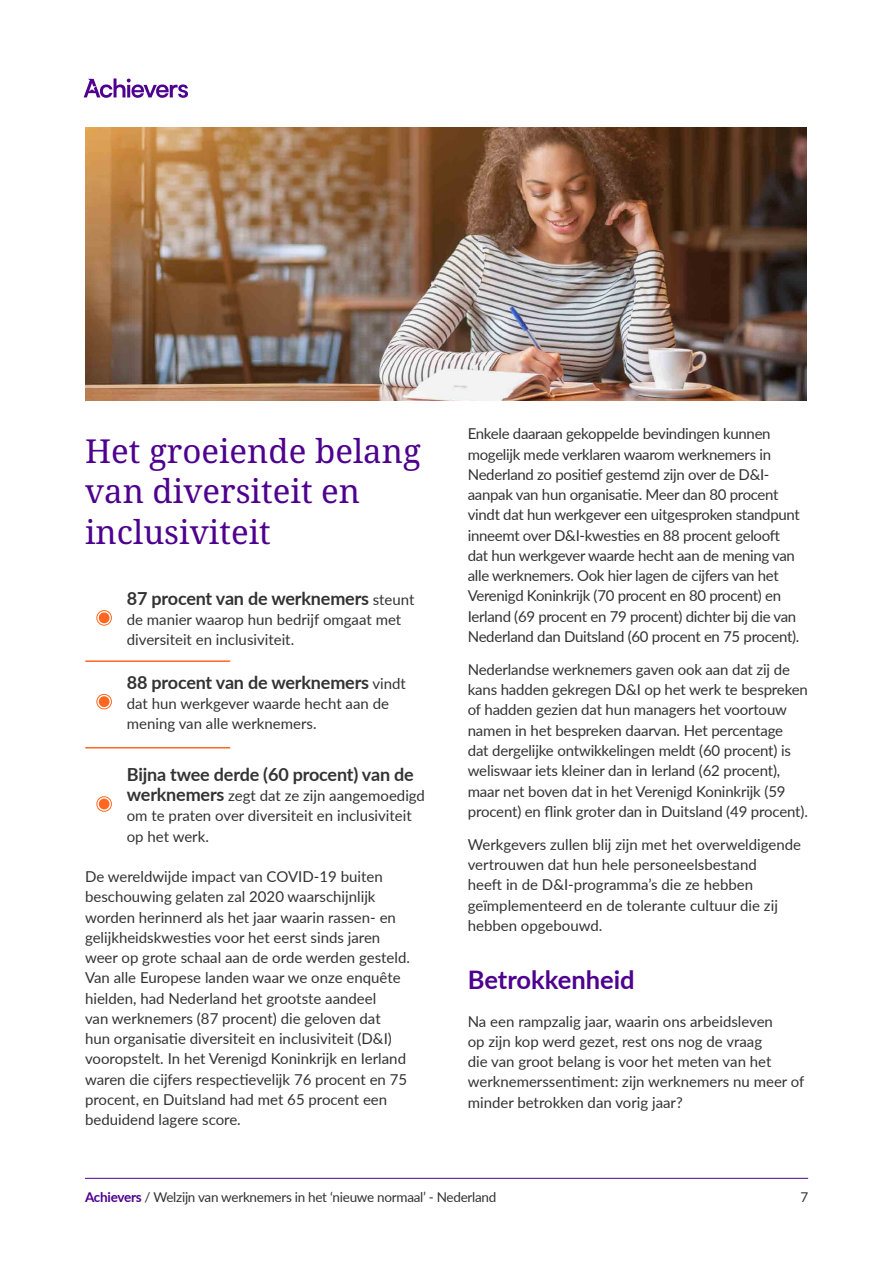
<style>
.page{position:relative;width:893px;height:1263px;background:#fff}
.page>*{position:absolute;margin:0;border:0;box-sizing:border-box;transform-origin:0 0}
.t1{font:33px/40.5px "Noto Serif";color:#4e008e}
.t2{font:700 25.5px "Lato";color:#4e008e}
.t3{font:700 18px "Lato";letter-spacing:-.01em;color:#333}
.t4{font:15px/20.2px "Lato";letter-spacing:-.005em;color:#333}
.t5{font:13.5px "Lato";letter-spacing:-.02em;color:#333}
.s1{font-weight:400;font-size:15px}
.s2{font-weight:700;font-size:18px}
.s3{font-weight:700;color:#4e008e}
</style>
<div class="page">
<hr style="left:85px;top:1178px;width:723px;height:1px;background:#4e008e">
<svg style="left:84px;top:78px;width:104px;height:20px"></svg>
<img style="left:85px;top:128px;width:721px;height:272px">
<hr style="left:86px;top:660px;width:144px;height:2px;background:#ff6720">
<hr style="left:86px;top:747px;width:144px;height:1px;background:#ff6720">
<div style="left:96px;top:610px;width:16px;height:15px;border:1px solid #ff6720;border-radius:50%"></div>
<div style="left:99px;top:612px;width:11px;height:11px;background:#ff6720;border-radius:50%"></div>
<div style="left:96px;top:694px;width:16px;height:15px;border:1px solid #ff6720;border-radius:50%"></div>
<div style="left:99px;top:696px;width:11px;height:11px;background:#ff6720;border-radius:50%"></div>
<div style="left:96px;top:796px;width:16px;height:16px;border:1px solid #ff6720;border-radius:50%"></div>
<div style="left:99px;top:798px;width:11px;height:11px;background:#ff6720;border-radius:50%"></div>
<h1 class="t1" style="left:85px;top:431px;width:337px">Het groeiende belang van diversiteit en inclusiviteit</h1>
<p class="t4" style="left:468px;top:423px;width:334px">Enkele daaraan gekoppelde bevindingen kunnen mogelijk mede verklaren waarom werknemers in Nederland zo positief gestemd zijn over de D&amp;I&shy;aanpak van hun organisatie. Meer dan 80 procent vindt dat hun werkgever een uitgesproken standpunt inneemt over D&amp;I-kwesties en 88 procent gelooft dat hun werkgever waarde hecht aan de mening van alle werknemers. Ook hier lagen de cijfers van het Verenigd Koninkrijk (70 procent en 80 procent) en Ierland (69 procent en 79 procent) dichter bij die van Nederland dan Duitsland (60 procent en 75 procent).</p>
<p class="t4" style="left:468px;top:659px;width:342px">Nederlandse werknemers gaven ook aan dat zij de kans hadden gekregen D&amp;I op het werk te bespreken of hadden gezien dat hun managers het voortouw namen in het bespreken daarvan. Het percentage<br>dat dergelijke ontwikkelingen meldt (60 procent) is weliswaar iets kleiner dan in Ierland (62 procent), maar net boven dat in het Verenigd Koninkrijk (59 procent) en flink groter dan in Duitsland (49 procent).</p>
<p class="t4" style="left:468px;top:833px;width:335px">Werkgevers zullen blij zijn met het overweldigende vertrouwen dat hun hele personeelsbestand<br>heeft in de D&amp;I-programma’s die ze hebben geïmplementeerd en de tolerante cultuur die zij hebben opgebouwd.</p>
<h2 class="t2" style="left:468px;top:961px;width:168px">Betrokkenheid</h2>
<p class="t4" style="left:468px;top:1010px;width:338px">Na een rampzalig jaar, waarin ons arbeidsleven<br>op zijn kop werd gezet, rest ons nog de vraag<br>die van groot belang is voor het meten van het werknemerssentiment: zijn werknemers nu meer of minder betrokken dan vorig jaar?</p>
<p class="t3" style="left:127px;top:585px;width:289px">87 procent van de werknemers <span class="s1">steunt</span></p>
<p class="t4" style="left:127px;top:609px;width:276px">de manier waarop hun bedrijf omgaat met diversiteit en inclusiviteit.</p>
<p class="t3" style="left:127px;top:669px;width:281px">88 procent van de werknemers <span class="s1">vindt</span></p>
<p class="t4" style="left:127px;top:693px;width:264px">dat hun werkgever waarde hecht aan de mening van alle werknemers.</p>
<p class="t3" style="left:127px;top:761px;width:288px">Bijna twee derde (60 procent) van de</p>
<p class="t4" style="left:127px;top:785px;width:300px"><span class="s2">werknemers</span> zegt dat ze zijn aangemoedigd om te praten over diversiteit en inclusiviteit op het werk.</p>
<p class="t4" style="left:85px;top:866px;width:326px">De wereldwijde impact van COVID-19 buiten beschouwing gelaten zal 2020 waarschijnlijk worden herinnerd als het jaar waarin rassen- en gelijkheidskwesties voor het eerst sinds jaren weer op grote schaal aan de orde werden gesteld.<br>Van alle Europese landen waar we onze enquête hielden, had Nederland het grootste aandeel<br>van werknemers (87 procent) die geloven dat<br>hun organisatie diversiteit en inclusiviteit (D&amp;I) vooropstelt. In het Verenigd Koninkrijk en Ierland waren die cijfers respectievelijk 76 procent en 75 procent, en Duitsland had met 65 procent een beduidend lagere score.</p>
<p class="t5" style="left:85px;top:1187px;width:413px"><span class="s3">Achievers</span> / Welzijn van werknemers in het ‘nieuwe normaal’ - Nederland</p>
<p class="t5" style="left:800px;top:1187px;width:9px">7</p>
</div>
